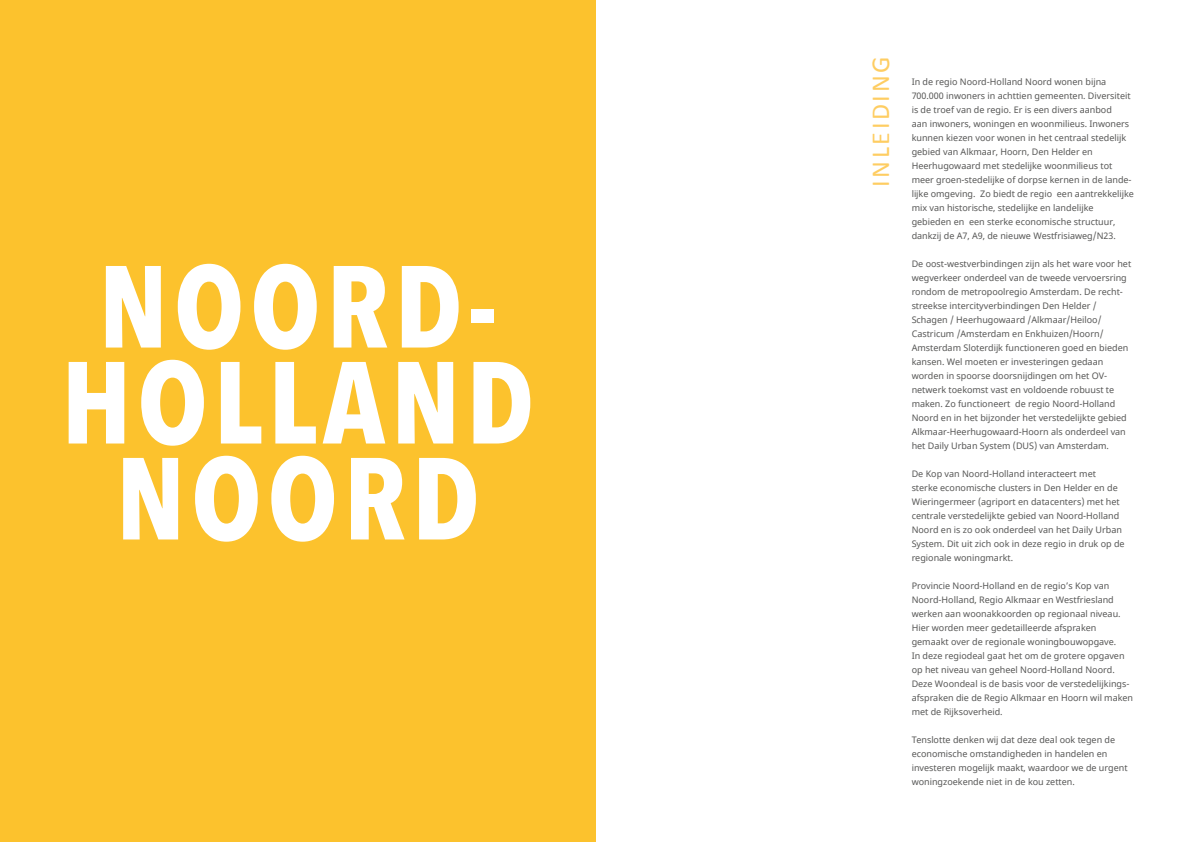
<style>
.page{position:relative;width:1191px;height:842px;background:#fff}
.page>*{position:absolute;margin:0;border:0;box-sizing:border-box;transform-origin:0 0}
.t1{font:700 115.2px/96px "Avenir Next Condensed";letter-spacing:.05em;color:#fff;text-align:center}
.t2{font:26px "Calibri";letter-spacing:.1em;color:#fecd62}
.t3{font:9px/14px "Noto Sans";color:#575756}
</style>
<div class="page">
<div style="left:0;top:0;width:595px;height:842px;background:#fcc22d"></div>
<h1 class="t1" style="left:61px;top:258px;width:474px">NOORD-<br>HOLLAND<br>NOORD</h1>
<h2 class="t2" style="left:864px;top:187px;width:132px;rotate:-90deg">INLEIDING</h2>
<p class="t3" style="left:911px;top:75px;width:224px">In de regio Noord-Holland Noord wonen bijna 700.000 inwoners in achttien gemeenten. Diversiteit is de troef van de regio. Er is een divers aanbod<br>aan inwoners, woningen en woonmilieus. Inwoners kunnen kiezen voor wonen in het centraal stedelijk gebied van Alkmaar, Hoorn, Den Helder en Heerhugowaard met stedelijke woonmilieus tot meer groen-stedelijke of dorpse kernen in de lande&shy;lijke omgeving. Zo biedt de regio een aantrekkelijke mix van historische, stedelijke en landelijke gebieden en een sterke economische structuur, dankzij de A7, A9, de nieuwe Westfrisiaweg/N23.</p>
<p class="t3" style="left:911px;top:257px;width:221px">De oost-westverbindingen zijn als het ware voor het wegverkeer onderdeel van de tweede vervoersring rondom de metropoolregio Amsterdam. De recht&shy;streekse intercityverbindingen Den Helder / Schagen / Heerhugowaard /Alkmaar/Heiloo/ Castricum /Amsterdam en Enkhuizen/Hoorn/ Amsterdam Sloterdijk functioneren goed en bieden kansen. Wel moeten er investeringen gedaan worden in spoorse doorsnijdingen om het OV&shy;netwerk toekomst vast en voldoende robuust te maken. Zo functioneert de regio Noord-Holland Noord en in het bijzonder het verstedelijkte gebied Alkmaar-Heerhugowaard-Hoorn als onderdeel van het Daily Urban System (DUS) van Amsterdam.</p>
<p class="t3" style="left:911px;top:467px;width:214px">De Kop van Noord-Holland interacteert met<br>sterke economische clusters in Den Helder en de Wieringermeer (agriport en datacenters) met het centrale verstedelijkte gebied van Noord-Holland Noord en is zo ook onderdeel van het Daily Urban System. Dit uit zich ook in deze regio in druk op de regionale woningmarkt.</p>
<p class="t3" style="left:911px;top:579px;width:223px">Provincie Noord-Holland en de regio’s Kop van Noord-Holland, Regio Alkmaar en Westfriesland werken aan woonakkoorden op regionaal niveau.<br>Hier worden meer gedetailleerde afspraken gemaakt over de regionale woningbouwopgave.<br>In deze regiodeal gaat het om de grotere opgaven op het niveau van geheel Noord-Holland Noord.<br>Deze Woondeal is de basis voor de verstedelijkings&shy;afspraken die de Regio Alkmaar en Hoorn wil maken met de Rijksoverheid.</p>
<p class="t3" style="left:911px;top:733px;width:217px">Tenslotte denken wij dat deze deal ook tegen de economische omstandigheden in handelen en investeren mogelijk maakt, waardoor we de urgent woningzoekende niet in de kou zetten.</p>
</div>
